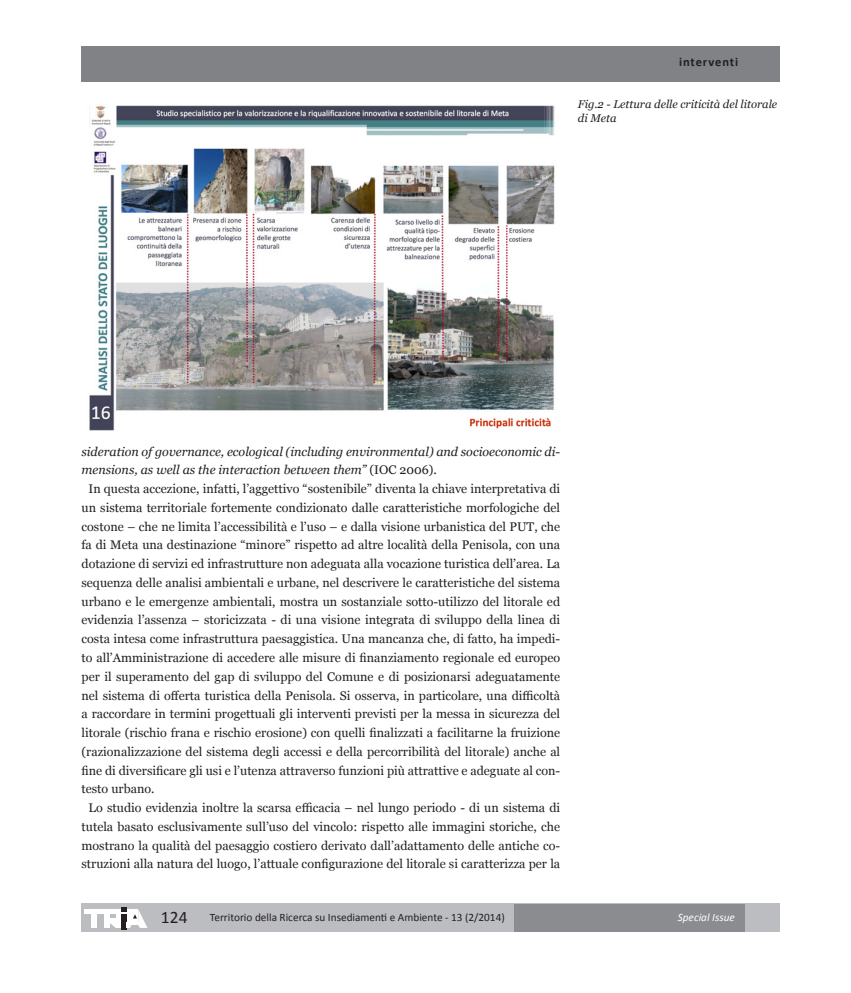
<style>
.page{position:relative;width:851px;height:993px;background:#fff}
.page>*{position:absolute;margin:0;border:0;box-sizing:border-box;transform-origin:0 0}
.t1{font:17.5px "Calibri";color:#231f20}
.t2{font:12.5px "Georgia";color:#231f20}
.t3{font:italic 12.5px "Georgia";color:#231f20}
.t4{font:700 12.5px "Calibri";letter-spacing:.075em;color:#231f20}
.t5{font:11.25px "Calibri";color:#231f20}
.t6{font:italic 11.25px/13.8px "Georgia";color:#231f20}
.t7{font:italic 11.25px "Calibri";color:#fff}
.s1{font-style:normal}
</style>
<div class="page">
<div style="left:81px;top:46px;width:699px;height:35px;background:#808285"></div>
<div style="left:81px;top:903px;width:699px;height:28px;background:#bcbdc0"></div>
<div style="left:514px;top:903px;width:231px;height:28px;background:#8a8c8f"></div>
<hr style="left:84px;top:909px;width:38px;height:4px;background:#fff">
<div style="left:91px;top:913px;width:6px;height:14px;background:#fff"></div>
<div style="left:104px;top:913px;width:5px;height:14px;background:#fff"></div>
<div style="left:122px;top:913px;width:5px;height:16px;background:#231f20"></div>
<svg style="left:109px;top:907px;width:38px;height:20px"></svg>
<img style="left:89px;top:105px;width:466px;height:326px">
<p class="t4" style="left:679px;top:53px;width:61px">interventi</p>
<p class="t6" style="left:578px;top:97px;width:201px">Fig.2 - Lettura delle criticità del litorale di Meta</p>
<p class="t3" style="left:81px;top:443px;width:480px">sideration of governance, ecological (including environmental) and socioeconomic di-</p>
<p class="t3" style="left:81px;top:462px;width:357px">mensions, as well as the interaction between them” <span class="s1">(IOC 2006).</span></p>
<p class="t2" style="left:89px;top:481px;width:473px">In questa accezione, infatti, l’aggettivo “sostenibile” diventa la chiave interpretativa di</p>
<p class="t2" style="left:81px;top:500px;width:480px">un sistema territoriale fortemente condizionato dalle caratteristiche morfologiche del</p>
<p class="t2" style="left:81px;top:518px;width:480px">costone – che ne limita l’accessibilità e l’uso – e dalla visione urbanistica del PUT, che</p>
<p class="t2" style="left:81px;top:537px;width:480px">fa di Meta una destinazione “minore” rispetto ad altre località della Penisola, con una</p>
<p class="t2" style="left:81px;top:556px;width:480px">dotazione di servizi ed infrastrutture non adeguata alla vocazione turistica dell’area. La</p>
<p class="t2" style="left:81px;top:575px;width:480px">sequenza delle analisi ambientali e urbane, nel descrivere le caratteristiche del sistema</p>
<p class="t2" style="left:81px;top:593px;width:480px">urbano e le emergenze ambientali, mostra un sostanziale sotto-utilizzo del litorale ed</p>
<p class="t2" style="left:81px;top:612px;width:480px">evidenzia l’assenza – storicizzata - di una visione integrata di sviluppo della linea di</p>
<p class="t2" style="left:81px;top:631px;width:480px">costa intesa come infrastruttura paesaggistica. Una mancanza che, di fatto, ha impedi-</p>
<p class="t2" style="left:81px;top:650px;width:480px">to all’Amministrazione di accedere alle misure di finanziamento regionale ed europeo</p>
<p class="t2" style="left:81px;top:668px;width:480px">per il superamento del gap di sviluppo del Comune e di posizionarsi adeguatamente</p>
<p class="t2" style="left:81px;top:687px;width:480px">nel sistema di offerta turistica della Penisola. Si osserva, in particolare, una difficoltà</p>
<p class="t2" style="left:81px;top:706px;width:480px">a raccordare in termini progettuali gli interventi previsti per la messa in sicurezza del</p>
<p class="t2" style="left:81px;top:725px;width:480px">litorale (rischio frana e rischio erosione) con quelli finalizzati a facilitarne la fruizione</p>
<p class="t2" style="left:81px;top:743px;width:480px">(razionalizzazione del sistema degli accessi e della percorribilità del litorale) anche al</p>
<p class="t2" style="left:81px;top:762px;width:480px">fine di diversificare gli usi e l’utenza attraverso funzioni più attrattive e adeguate al con-</p>
<p class="t2" style="left:81px;top:781px;width:74px">testo urbano.</p>
<p class="t2" style="left:89px;top:800px;width:473px">Lo studio evidenzia inoltre la scarsa efficacia – nel lungo periodo - di un sistema di</p>
<p class="t2" style="left:81px;top:818px;width:480px">tutela basato esclusivamente sull’uso del vincolo: rispetto alle immagini storiche, che</p>
<p class="t2" style="left:81px;top:837px;width:480px">mostrano la qualità del paesaggio costiero derivato dall’adattamento delle antiche co-</p>
<p class="t2" style="left:81px;top:856px;width:480px">struzioni alla natura del luogo, l’attuale configurazione del litorale si caratterizza per la</p>
<h1 class="t1" style="left:161px;top:904px;width:28px">124</h1>
<p class="t5" style="left:210px;top:909px;width:296px">Territorio della Ricerca su Insediamenti e Ambiente - 13 (2/2014)</p>
<p class="t7" style="left:677px;top:909px;width:59px">Special Issue</p>
</div>
